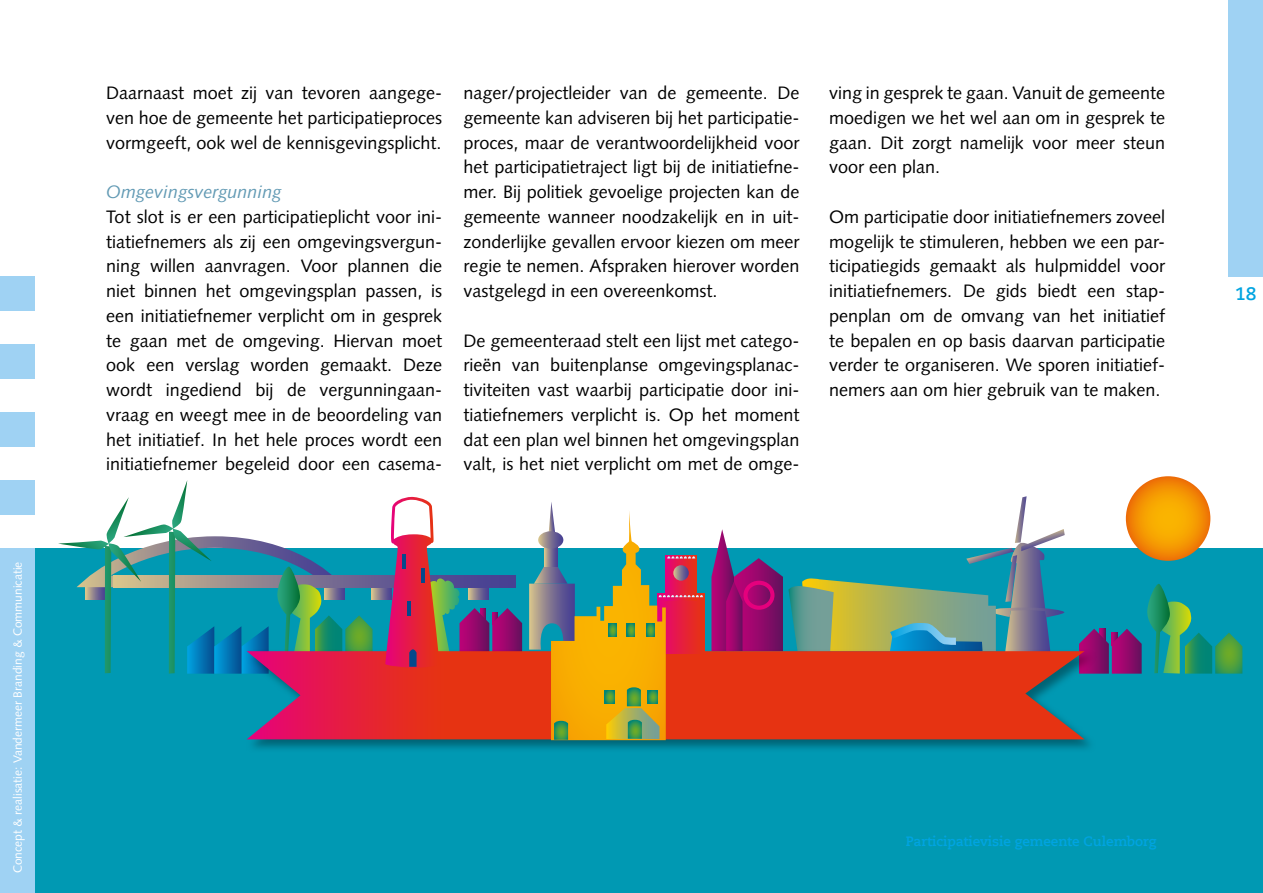
<style>
.page{position:relative;width:1263px;height:893px;background:#fff}
.page>*{position:absolute;margin:0;border:0;box-sizing:border-box;transform-origin:0 0}
.t1{font:18px/24.8px "Syntax LT Std";color:#000;text-align:justify}
.t2{font:italic 18px "Syntax LT Std";color:#629ab4}
.t3{font:700 18px "Caecilia LT Pro 75";color:#00a4e1}
.t4{font:700 13.5px "Caecilia LT Pro 75";color:#00a4e1}
.t5{font:12px "Syntax LT Std";color:#fff}
</style>
<div class="page">
<div style="left:0;top:549px;width:1263px;height:344px;background:#0099b3"></div>
<div style="left:1229px;top:0;width:34px;height:276px;background:#9fd2f3"></div>
<div style="left:0;top:276px;width:34px;height:34px;background:#9fd2f3"></div>
<div style="left:0;top:344px;width:34px;height:34px;background:#9fd2f3"></div>
<div style="left:0;top:412px;width:34px;height:34px;background:#9fd2f3"></div>
<div style="left:0;top:480px;width:34px;height:34px;background:#9fd2f3"></div>
<div style="left:0;top:549px;width:34px;height:344px;background:#9fd2f3"></div>
<svg style="left:372px;top:587px;width:13px;height:13px"></svg>
<div style="left:114px;top:576px;width:402px;height:11px;background:#655b92"></div>
<svg style="left:58px;top:480px;width:314px;height:194px"></svg>
<svg style="left:1079px;top:584px;width:163px;height:90px"></svg>
<svg style="left:711px;top:496px;width:354px;height:153px"></svg>
<svg style="left:246px;top:649px;width:851px;height:100px"></svg>
<svg style="left:247px;top:651px;width:837px;height:88px;background:#d1352a"></svg>
<svg style="left:385px;top:497px;width:137px;height:171px"></svg>
<div style="left:658px;top:593px;width:46px;height:60px;background:#e63214"></div>
<svg style="left:1126px;top:476px;width:84px;height:85px;background:#f39404"></svg>
<svg style="left:529px;top:502px;width:174px;height:238px"></svg>
<p class="t5" style="left:11px;top:873px;width:313px;rotate:-90deg">Concept &amp; realisatie: Vandermeer Branding &amp; Communicatie</p>
<p class="t1" style="left:106px;top:80px;width:337px">Daarnaast moet zij van tevoren aangege&shy;ven hoe de gemeente het participatieproces vormgeeft, ook wel de kennisgevingsplicht.</p>
<p class="t2" style="left:106px;top:181px;width:177px">Omgevingsvergunning</p>
<p class="t1" style="left:106px;top:204px;width:337px">Tot slot is er een participatieplicht voor ini&shy;tiatiefnemers als zij een omgevingsvergun&shy;ning willen aanvragen. Voor plannen die niet binnen het omgevingsplan passen, is een initiatiefnemer verplicht om in gesprek te gaan met de omgeving. Hiervan moet ook een verslag worden gemaakt. Deze wordt ingediend bij de vergunningaan&shy;vraag en weegt mee in de beoordeling van het initiatief. In het hele proces wordt een initiatiefnemer begeleid door een casema-</p>
<p class="t1" style="left:463px;top:80px;width:337px">nager/projectleider van de gemeente. De gemeente kan adviseren bij het participatie&shy;proces, maar de verantwoordelijkheid voor het participatietraject ligt bij de initiatiefne&shy;mer. Bij politiek gevoelige projecten kan de gemeente wanneer noodzakelijk en in uit&shy;zonderlijke gevallen ervoor kiezen om meer regie te nemen. Afspraken hierover worden vastgelegd in een overeenkomst.</p>
<p class="t1" style="left:463px;top:328px;width:337px">De gemeenteraad stelt een lijst met catego&shy;rieën van buitenplanse omgevingsplanac&shy;tiviteiten vast waarbij participatie door ini&shy;tiatiefnemers verplicht is. Op het moment dat een plan wel binnen het omgevingsplan valt, is het niet verplicht om met de omge-</p>
<p class="t1" style="left:829px;top:80px;width:337px">ving in gesprek te gaan. Vanuit de gemeente moedigen we het wel aan om in gesprek te gaan. Dit zorgt namelijk voor meer steun voor een plan.</p>
<p class="t1" style="left:829px;top:204px;width:337px">Om participatie door initiatiefnemers zoveel mogelijk te stimuleren, hebben we een par&shy;ticipatiegids gemaakt als hulpmiddel voor initiatiefnemers. De gids biedt een stap&shy;penplan om de omvang van het initiatief te bepalen en op basis daarvan participatie verder te organiseren. We sporen initiatief&shy;nemers aan om hier gebruik van te maken.</p>
<p class="t3" style="left:1235px;top:282px;width:23px">18</p>
<p class="t4" style="left:906px;top:832px;width:252px">Participatievisie gemeente Culemborg</p>
</div>
